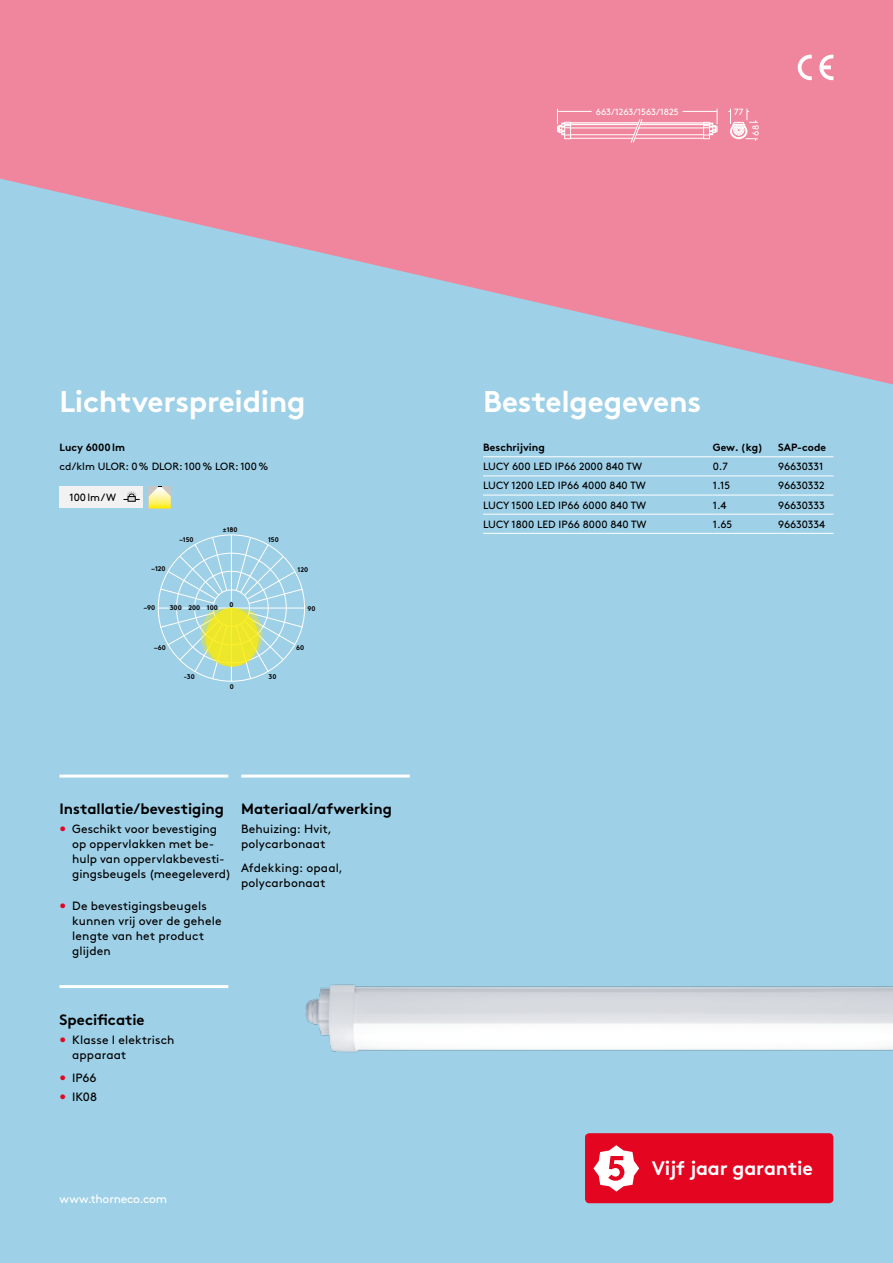
<style>
.page{position:relative;width:893px;height:1263px;background:#9ed0e7}
.page>*{position:absolute;margin:0;border:0;box-sizing:border-box;transform-origin:0 0}
.t1{font:700 30px "Brown";letter-spacing:-.01em;color:#fff}
.t2{font:700 19.5px "Brown";letter-spacing:-.01em;color:#fff}
.t3{font:700 15px "Brown";letter-spacing:-.005em;color:#000}
.t4{font:12px/14.9px "Brown";letter-spacing:.005em;color:#000}
.t5{font:12px "Brown";letter-spacing:-.02em;color:#fff}
.t6{font:10.5px "Brown";color:#000}
.t7{font:700 10.5px "Brown";color:#000}
.t8{font:9px "Brown";color:#fff}
.t9{font:700 6.75px "Brown";color:#000}
.s1{color:#e40521}
</style>
<div class="page">
<svg style="left:0;top:0;width:893px;height:384px;fill:#f0869d"></svg>
<img style="left:305px;top:984px;width:588px;height:69px">
<svg style="left:728px;top:109px;width:30px;height:32px"></svg>
<svg style="left:556px;top:109px;width:162px;height:35px;background:#f29daf"></svg>
<hr style="left:231px;top:535px;width:1px;height:66px;background:#fff">
<hr style="left:231px;top:608px;width:1px;height:73px;background:#fff">
<hr style="left:218px;top:608px;width:87px;height:1px;background:#fff">
<svg style="left:158px;top:536px;width:145px;height:144px"></svg>
<hr style="left:60px;top:774px;width:168px;height:3px;background:#fff">
<hr style="left:241px;top:774px;width:169px;height:3px;background:#fff">
<hr style="left:60px;top:985px;width:168px;height:3px;background:#fff">
<hr style="left:483px;top:456px;width:230px;height:1px;background:#fff">
<hr style="left:713px;top:456px;width:65px;height:1px;background:#fff">
<hr style="left:778px;top:456px;width:55px;height:1px;background:#fff">
<hr style="left:483px;top:495px;width:230px;height:1px;background:#fff">
<hr style="left:713px;top:495px;width:65px;height:1px;background:#fff">
<hr style="left:778px;top:495px;width:55px;height:1px;background:#fff">
<hr style="left:483px;top:514px;width:230px;height:1px;background:#fff">
<hr style="left:713px;top:514px;width:65px;height:1px;background:#fff">
<hr style="left:778px;top:514px;width:55px;height:1px;background:#fff">
<hr style="left:483px;top:533px;width:230px;height:1px;background:#fff">
<hr style="left:713px;top:533px;width:65px;height:1px;background:#fff">
<hr style="left:778px;top:533px;width:55px;height:1px;background:#fff">
<hr style="left:483px;top:475px;width:230px;height:1px;background:#fff">
<hr style="left:713px;top:475px;width:65px;height:1px;background:#fff">
<hr style="left:778px;top:475px;width:55px;height:1px;background:#fff">
<div style="left:121px;top:486px;width:21px;height:22px;background:#f2f2f2"></div>
<div style="left:60px;top:486px;width:67px;height:22px;background:#f2f2f2"></div>
<svg style="left:149px;top:486px;width:22px;height:22px"></svg>
<svg style="left:124px;top:492px;width:15px;height:9px"></svg>
<svg style="left:798px;top:55px;width:14px;height:25px"></svg>
<svg style="left:819px;top:55px;width:14px;height:25px"></svg>
<div style="left:585px;top:1133px;width:248px;height:70px;background:#e40521;border-radius:4px"></div>
<svg style="left:593px;top:1145px;width:46px;height:46px"></svg>
<p class="t8" style="left:596px;top:105px;width:84px">663/1263/1563/1825</p>
<p class="t8" style="left:734px;top:104px;width:11px">77</p>
<p class="t8" style="left:749px;top:136px;width:12px;rotate:-90deg">68</p>
<h1 class="t1" style="left:60px;top:378px;width:247px">Lichtverspreiding</h1>
<p class="t7" style="left:60px;top:439px;width:67px">Lucy 6000lm</p>
<p class="t6" style="left:60px;top:458px;width:210px">cd/klm ULOR: 0% DLOR: 100% LOR: 100%</p>
<p class="t6" style="left:70px;top:490px;width:48px">100lm/W</p>
<p class="t9" style="left:179px;top:534px;width:16px">–150</p>
<p class="t9" style="left:223px;top:524px;width:16px">±180</p>
<p class="t9" style="left:268px;top:534px;width:12px">150</p>
<p class="t9" style="left:152px;top:563px;width:16px">–120</p>
<p class="t9" style="left:297px;top:564px;width:12px">120</p>
<p class="t9" style="left:144px;top:602px;width:13px">–90</p>
<p class="t9" style="left:307px;top:603px;width:10px">90</p>
<p class="t9" style="left:154px;top:642px;width:13px">–60</p>
<p class="t9" style="left:229px;top:599px;width:6px">0</p>
<p class="t9" style="left:170px;top:602px;width:50px">300 200 100</p>
<p class="t9" style="left:296px;top:642px;width:10px">60</p>
<p class="t9" style="left:184px;top:671px;width:13px">-30</p>
<p class="t9" style="left:230px;top:681px;width:6px">0</p>
<p class="t9" style="left:269px;top:671px;width:9px">30</p>
<p class="t3" style="left:60px;top:797px;width:334px">Installatie/bevestiging Materiaal/afwerking</p>
<p class="t4" style="left:241px;top:821px;width:92px">Behuizing: Hvit, polycarbonaat</p>
<p class="t4" style="left:241px;top:859px;width:103px">Afdekking: opaal, polycarbonaat</p>
<p class="t4" style="left:72px;top:821px;width:160px;text-indent:-13px"><span class="s1">•</span> Geschikt voor bevestiging op oppervlakken met be&shy;hulp van oppervlakbevesti&shy;gingsbeugels (meegeleverd)</p>
<p class="t4" style="left:72px;top:897px;width:151px;text-indent:-13px"><span class="s1">•</span> De bevestigingsbeugels kunnen vrij over de gehele lengte van het product glijden</p>
<p class="t3" style="left:60px;top:1007px;width:87px">Specificatie</p>
<p class="t4" style="left:72px;top:1031px;width:104px;text-indent:-13px"><span class="s1">•</span> Klasse I elektrisch apparaat</p>
<p class="t4" style="left:60px;top:1070px;width:39px"><span class="s1">•</span> IP66</p>
<p class="t4" style="left:60px;top:1089px;width:39px"><span class="s1">•</span> IK08</p>
<p class="t5" style="left:60px;top:1190px;width:109px">www.thorneco.com</p>
<h1 class="t1" style="left:483px;top:378px;width:220px">Bestelgegevens</h1>
<p class="t7" style="left:483px;top:439px;width:63px">Beschrijving</p>
<p class="t7" style="left:713px;top:439px;width:52px">Gew. (kg)</p>
<p class="t7" style="left:778px;top:439px;width:49px">SAP-code</p>
<p class="t6" style="left:483px;top:459px;width:160px">LUCY 600 LED IP66 2000 840 TW</p>
<p class="t6" style="left:713px;top:459px;width:17px">0.7</p>
<p class="t6" style="left:778px;top:459px;width:47px">96630331</p>
<p class="t6" style="left:483px;top:478px;width:164px">LUCY 1200 LED IP66 4000 840 TW</p>
<p class="t6" style="left:713px;top:478px;width:19px">1.15</p>
<p class="t6" style="left:778px;top:478px;width:48px">96630332</p>
<p class="t6" style="left:483px;top:497px;width:165px">LUCY 1500 LED IP66 6000 840 TW</p>
<p class="t6" style="left:713px;top:497px;width:15px">1.4</p>
<p class="t6" style="left:778px;top:497px;width:48px">96630333</p>
<p class="t6" style="left:483px;top:516px;width:165px">LUCY 1800 LED IP66 8000 840 TW</p>
<p class="t6" style="left:713px;top:516px;width:21px">1.65</p>
<p class="t6" style="left:778px;top:516px;width:49px">96630334</p>
<h2 class="t2" style="left:652px;top:1152px;width:162px">Vijf jaar garantie</h2>
</div>
